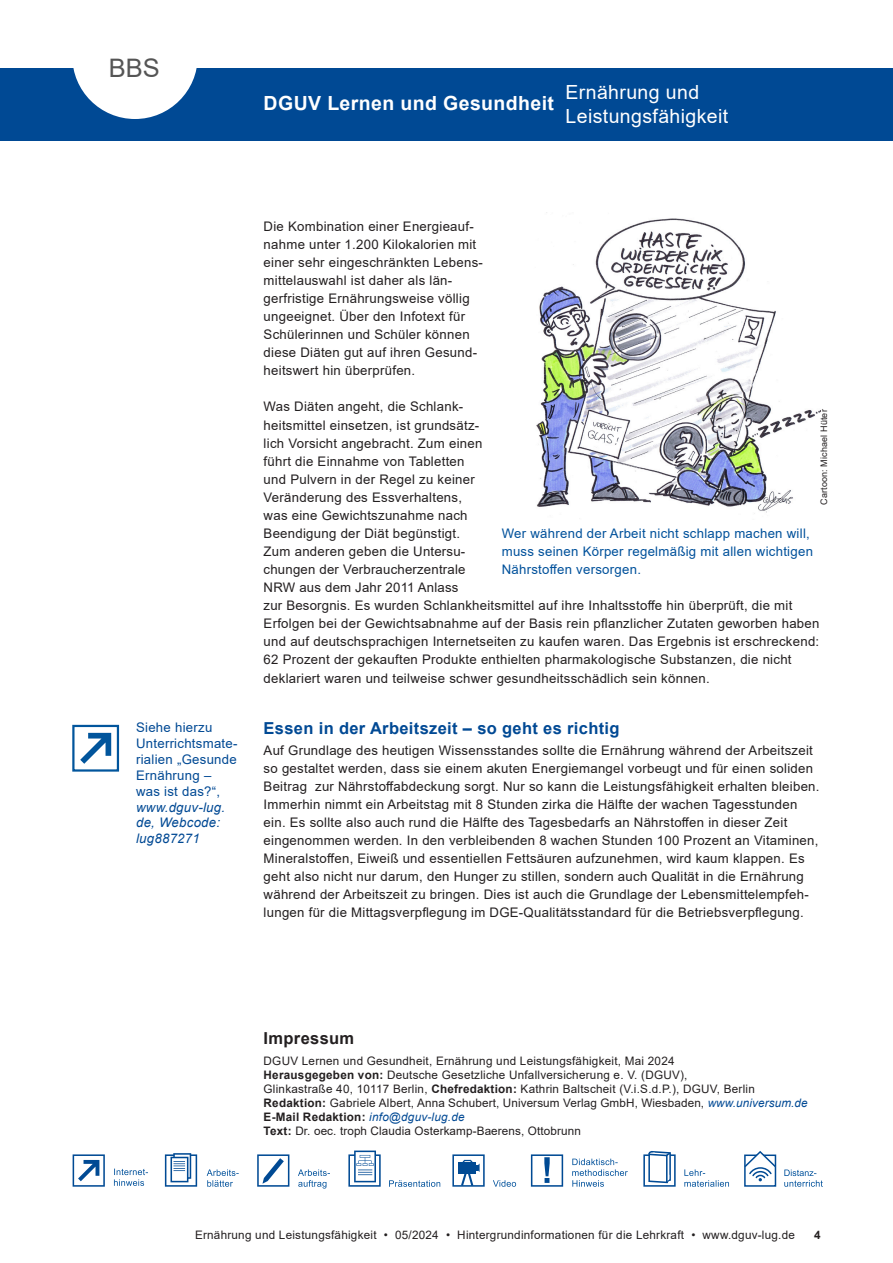
<style>
.page{position:relative;width:893px;height:1263px;background:#fff}
.page>*{position:absolute;margin:0;border:0;box-sizing:border-box;transform-origin:0 0}
.t1{font:25.5px "Arial";color:#555}
.t2{font:19.5px/23.4px "Arial";letter-spacing:.02em;color:#fff}
.t3{font:700 19.5px "Arial";letter-spacing:.02em;color:#fff}
.Zwischenueberschrift{font:700 16.5px "Arial";letter-spacing:.02em;color:#004994}
.Impressum_Ueberschrift{font:700 16.5px "Arial";letter-spacing:.02em;color:#231f20}
.Fliesstext{font:13.2px/18px "Arial";letter-spacing:.02em;color:#231f20}
.Bildunterschrift{font:13.2px/18px "Arial";letter-spacing:.02em;color:#01519b}
.hinweis_links{font:13.2px/15.9px "Arial";letter-spacing:.02em;color:#004994}
.Impressum_Text{font:11.7px/14.1px "Arial";letter-spacing:.02em;color:#231f20}
.t4{font:700 11.7px "Arial";color:#231f20}
.Bildnachweis{font:9px "Arial";letter-spacing:.015em;color:#231f20}
.s1{font-style:italic}
.s2{font-weight:700}
.s3{font-style:italic;color:#004994}
</style>
<div class="page">
<div style="left:0;top:68px;width:893px;height:72px;background:#004994"></div>
<svg style="left:73px;top:68px;width:124px;height:51px"></svg>
<div style="left:72px;top:725px;width:47px;height:47px;border:2px solid #01559c"></div>
<svg style="left:80px;top:733px;width:31px;height:31px"></svg>
<svg style="left:73px;top:1154px;width:32px;height:33px"></svg>
<svg style="left:114px;top:1168px;width:34px;height:18px"></svg>
<svg style="left:165px;top:1153px;width:32px;height:34px"></svg>
<svg style="left:207px;top:1169px;width:32px;height:18px"></svg>
<svg style="left:257px;top:1154px;width:32px;height:33px"></svg>
<svg style="left:298px;top:1169px;width:32px;height:19px"></svg>
<svg style="left:348px;top:1150px;width:33px;height:37px"></svg>
<svg style="left:452px;top:1154px;width:33px;height:33px"></svg>
<svg style="left:493px;top:1180px;width:23px;height:7px"></svg>
<svg style="left:531px;top:1154px;width:32px;height:33px"></svg>
<svg style="left:572px;top:1158px;width:56px;height:29px"></svg>
<svg style="left:389px;top:1180px;width:51px;height:7px"></svg>
<div style="left:744px;top:1154px;width:32px;height:33px;background:#fff;border:2px solid #004a94"></div>
<svg style="left:744px;top:1151px;width:33px;height:30px"></svg>
<svg style="left:684px;top:1169px;width:45px;height:18px"></svg>
<svg style="left:643px;top:1151px;width:33px;height:36px"></svg>
<svg style="left:784px;top:1169px;width:39px;height:18px"></svg>
<img style="left:536px;top:218px;width:285px;height:296px">
<h1 class="t1" style="left:109px;top:50px;width:53px">BBS</h1>
<h2 class="t3" style="left:264px;top:89px;width:292px">DGUV Lernen und Gesundheit</h2>
<h2 class="t2" style="left:566px;top:81px;width:164px">Ernährung und<br>Leistungsfähigkeit</h2>
<p class="hinweis_links" style="left:136px;top:720px;width:103px">Siehe hierzu<br>Unterrichtsmate&shy;rialien „Gesunde<br>Ernährung – was ist das?“, <span class="s1">www.dguv-lug. de, Webcode: lug887271</span></p>
<p class="Fliesstext" style="left:264px;top:217px;width:221px">Die Kombination einer Energieauf&shy;nahme unter 1.200 Kilokalorien mit einer sehr eingeschränkten Lebens&shy;mittelauswahl ist daher als län&shy;gerfristige Ernährungsweise völlig ungeeignet. Über den Infotext für Schülerinnen und Schüler können diese Diäten gut auf ihren Gesund&shy;heitswert hin überprüfen.</p>
<p class="Fliesstext" style="left:264px;top:398px;width:557px">Was Diäten angeht, die Schlank-<br>heitsmittel einsetzen, ist grundsätz-<br>lich Vorsicht angebracht. Zum einen<br>führt die Einnahme von Tabletten<br>und Pulvern in der Regel zu keiner<br>Veränderung des Essverhaltens,<br>was eine Gewichtszunahme nach<br>Beendigung der Diät begünstigt.<br>Zum anderen geben die Untersu-<br>chungen der Verbraucherzentrale<br>NRW aus dem Jahr 2011 Anlass<br>zur Besorgnis. Es wurden Schlankheitsmittel auf ihre Inhaltsstoffe hin überprüft, die mit Erfolgen bei der Gewichtsabnahme auf der Basis rein pflanzlicher Zutaten geworben haben und auf deutschsprachigen Internetseiten zu kaufen waren. Das Ergebnis ist erschreckend:<br>62 Prozent der gekauften Produkte enthielten pharmakologische Substanzen, die nicht deklariert waren und teilweise schwer gesundheitsschädlich sein können.</p>
<p class="Zwischenueberschrift" style="left:264px;top:716px;width:357px">Essen in der Arbeitszeit – so geht es richtig</p>
<p class="Fliesstext" style="left:264px;top:741px;width:557px">Auf Grundlage des heutigen Wissensstandes sollte die Ernährung während der Arbeitszeit so gestaltet werden, dass sie einem akuten Energiemangel vorbeugt und für einen soliden Beitrag zur Nährstoffabdeckung sorgt. Nur so kann die Leistungsfähigkeit erhalten bleiben.<br>Immerhin nimmt ein Arbeitstag mit 8 Stunden zirka die Hälfte der wachen Tagesstunden ein. Es sollte also auch rund die Hälfte des Tagesbedarfs an Nährstoffen in dieser Zeit eingenommen werden. In den verbleibenden 8 wachen Stunden 100 Prozent an Vitaminen, Mineralstoffen, Eiweiß und essentiellen Fettsäuren aufzunehmen, wird kaum klappen. Es geht also nicht nur darum, den Hunger zu stillen, sondern auch Qualität in die Ernährung während der Arbeitszeit zu bringen. Dies ist auch die Grundlage der Lebensmittelempfeh&shy;lungen für die Mittagsverpflegung im DGE-Qualitätsstandard für die Betriebsverpflegung.</p>
<p class="Bildnachweis" style="left:818px;top:505px;width:97px;rotate:-90deg">Cartoon: Michael Hüter</p>
<p class="Bildunterschrift" style="left:502px;top:524px;width:313px">Wer während der Arbeit nicht schlapp machen will, muss seinen Körper regelmäßig mit allen wichtigen<br>Nährstoffen versorgen.</p>
<p class="Impressum_Ueberschrift" style="left:264px;top:1026px;width:92px">Impressum</p>
<p class="Impressum_Text" style="left:264px;top:1053px;width:425px">DGUV Lernen und Gesundheit, Ernährung und Leistungsfähigkeit, Mai 2024<br><span class="s2">Herausgegeben von:</span> Deutsche Gesetzliche Unfallversicherung e. V. (DGUV),</p>
<p class="Impressum_Text" style="left:264px;top:1081px;width:493px">Glinkastraße 40, 10117 Berlin, <span class="s2">Chefredaktion:</span> Kathrin Baltscheit (V.i.S.d.P.), DGUV, Berlin</p>
<p class="Impressum_Text" style="left:264px;top:1095px;width:546px"><span class="s2">Redaktion:</span> Gabriele Albert, Anna Schubert, Universum Verlag GmbH, Wiesbaden, <span class="s3">www.universum.de<br></span><span class="s2">E-Mail Redaktion:</span> <span class="s3">info@dguv-lug.de</span></p>
<p class="Impressum_Text" style="left:264px;top:1123px;width:319px"><span class="s2">Text:</span> Dr. oec. troph Claudia Osterkamp-Baerens, Ottobrunn</p>
<p class="Impressum_Text" style="left:195px;top:1228px;width:601px">Ernährung und Leistungsfähigkeit • 05/2024 • Hintergrundinformationen für die Lehrkraft • www.dguv-lug.de</p>
<p class="t4" style="left:814px;top:1227px;width:8px">4</p>
</div>
